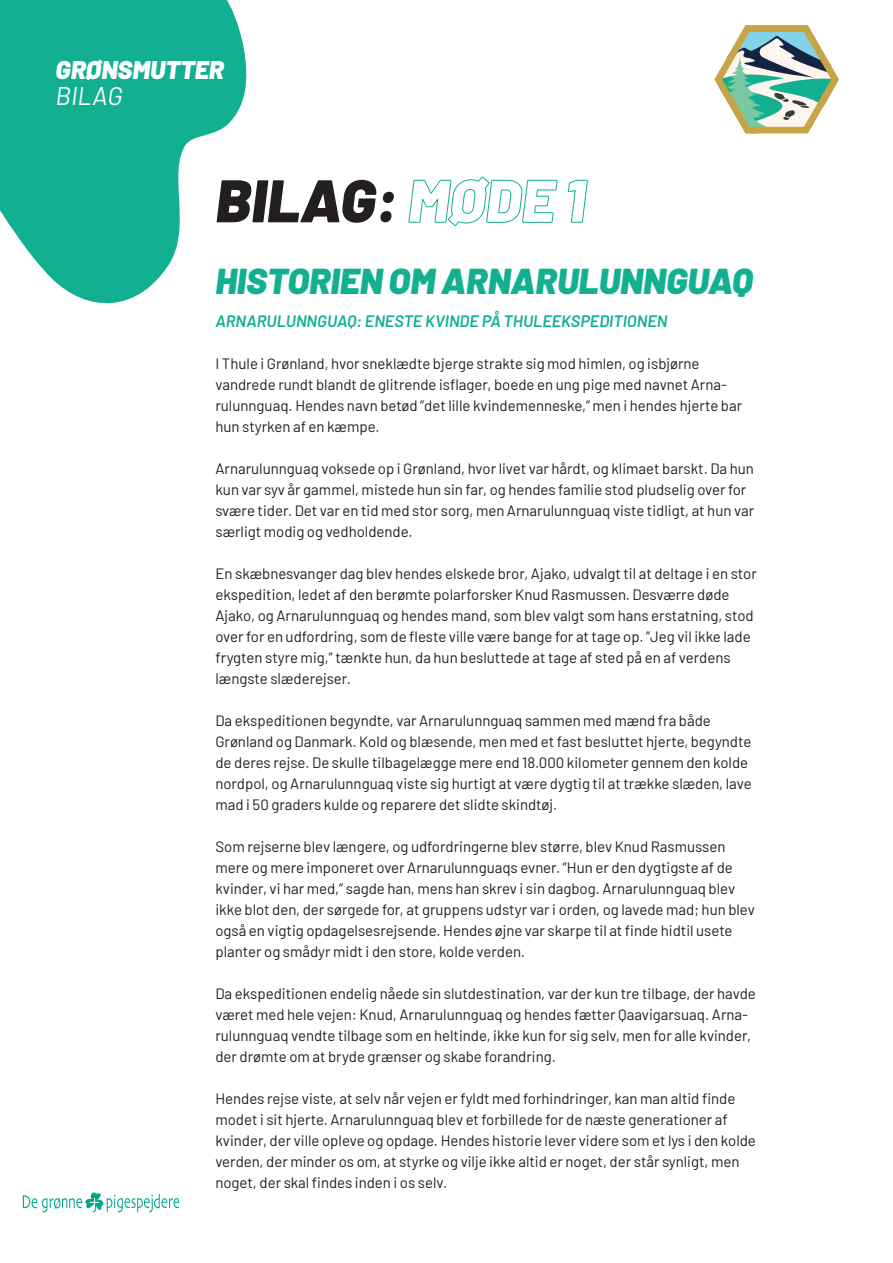
<style>
.page{position:relative;width:893px;height:1263px;background:#fff}
.page>*{position:absolute;margin:0;border:0;box-sizing:border-box;transform-origin:0 0}
.Overskrift_-_prio{font:italic 900 60px "Barlow";color:#231f20}
.Overskrift{font:italic 900 36px "Barlow";color:#12b090}
.t1{font:italic 900 25.5px "Barlow";color:#fff}
.t2{font:italic 25.5px "Barlow";color:#fff}
.Manchet{font:italic 600 16.5px "Barlow";color:#12b090}
.Brødtekst{font:15px/21px "Barlow";color:#231f20}
.s1{color:#12b090}
</style>
<div class="page">
<svg style="left:0;top:0;width:247px;height:304px;fill:#12b090"></svg>
<svg style="left:23px;top:1192px;width:156px;height:20px"></svg>
<svg style="left:714px;top:25px;width:125px;height:109px"></svg>
<h3 class="t1" style="left:56px;top:51px;width:170px">GRØNSMUTTER</h3>
<h3 class="t2" style="left:56px;top:77px;width:68px">BILAG</h3>
<p class="Overskrift_-_prio" style="left:215px;top:156px;width:371px">BILAG: <span class="s1">MØDE 1</span></p>
<p class="Overskrift" style="left:215px;top:254px;width:539px">HISTORIEN OM ARNARULUNNGUAQ</p>
<p class="Manchet" style="left:215px;top:309px;width:454px">ARNARULUNNGUAQ: ENESTE KVINDE PÅ THULEEKSPEDITIONEN</p>
<p class="Brødtekst" style="left:215px;top:352px;width:528px">I Thule i Grønland, hvor sneklædte bjerge strakte sig mod himlen, og isbjørne vandrede rundt blandt de glitrende isflager, boede en ung pige med navnet Arna&shy;rulunnguaq. Hendes navn betød ”det lille kvindemenneske,” men i hendes hjerte bar hun styrken af en kæmpe.</p>
<p class="Brødtekst" style="left:215px;top:457px;width:540px">Arnarulunnguaq voksede op i Grønland, hvor livet var hårdt, og klimaet barskt. Da hun kun var syv år gammel, mistede hun sin far, og hendes familie stod pludselig over for svære tider. Det var en tid med stor sorg, men Arnarulunnguaq viste tidligt, at hun var særligt modig og vedholdende.</p>
<p class="Brødtekst" style="left:215px;top:562px;width:543px">En skæbnesvanger dag blev hendes elskede bror, Ajako, udvalgt til at deltage i en stor ekspedition, ledet af den berømte polarforsker Knud Rasmussen. Desværre døde Ajako, og Arnarulunnguaq og hendes mand, som blev valgt som hans erstatning, stod over for en udfordring, som de fleste ville være bange for at tage op. ”Jeg vil ikke lade frygten styre mig,” tænkte hun, da hun besluttede at tage af sted på en af verdens længste slæderejser.</p>
<p class="Brødtekst" style="left:215px;top:709px;width:538px">Da ekspeditionen begyndte, var Arnarulunnguaq sammen med mænd fra både Grønland og Danmark. Kold og blæsende, men med et fast besluttet hjerte, begyndte de deres rejse. De skulle tilbagelægge mere end 18.000 kilometer gennem den kolde nordpol, og Arnarulunnguaq viste sig hurtigt at være dygtig til at trække slæden, lave mad i 50 graders kulde og reparere det slidte skindtøj.</p>
<p class="Brødtekst" style="left:215px;top:835px;width:541px">Som rejserne blev længere, og udfordringerne blev større, blev Knud Rasmussen mere og mere imponeret over Arnarulunnguaqs evner. ”Hun er den dygtigste af de kvinder, vi har med,” sagde han, mens han skrev i sin dagbog. Arnarulunnguaq blev ikke blot den, der sørgede for, at gruppens udstyr var i orden, og lavede mad; hun blev også en vigtig opdagelsesrejsende. Hendes øjne var skarpe til at finde hidtil usete planter og smådyr midt i den store, kolde verden.</p>
<p class="Brødtekst" style="left:215px;top:982px;width:542px">Da ekspeditionen endelig nåede sin slutdestination, var der kun tre tilbage, der havde været med hele vejen: Knud, Arnarulunnguaq og hendes fætter Qaavigarsuaq. Arna&shy;rulunnguaq vendte tilbage som en heltinde, ikke kun for sig selv, men for alle kvinder, der drømte om at bryde grænser og skabe forandring.</p>
<p class="Brødtekst" style="left:215px;top:1087px;width:542px">Hendes rejse viste, at selv når vejen er fyldt med forhindringer, kan man altid finde modet i sit hjerte. Arnarulunnguaq blev et forbillede for de næste generationer af kvinder, der ville opleve og opdage. Hendes historie lever videre som et lys i den kolde verden, der minder os om, at styrke og vilje ikke altid er noget, der står synligt, men noget, der skal findes inden i os selv.</p>
</div>
